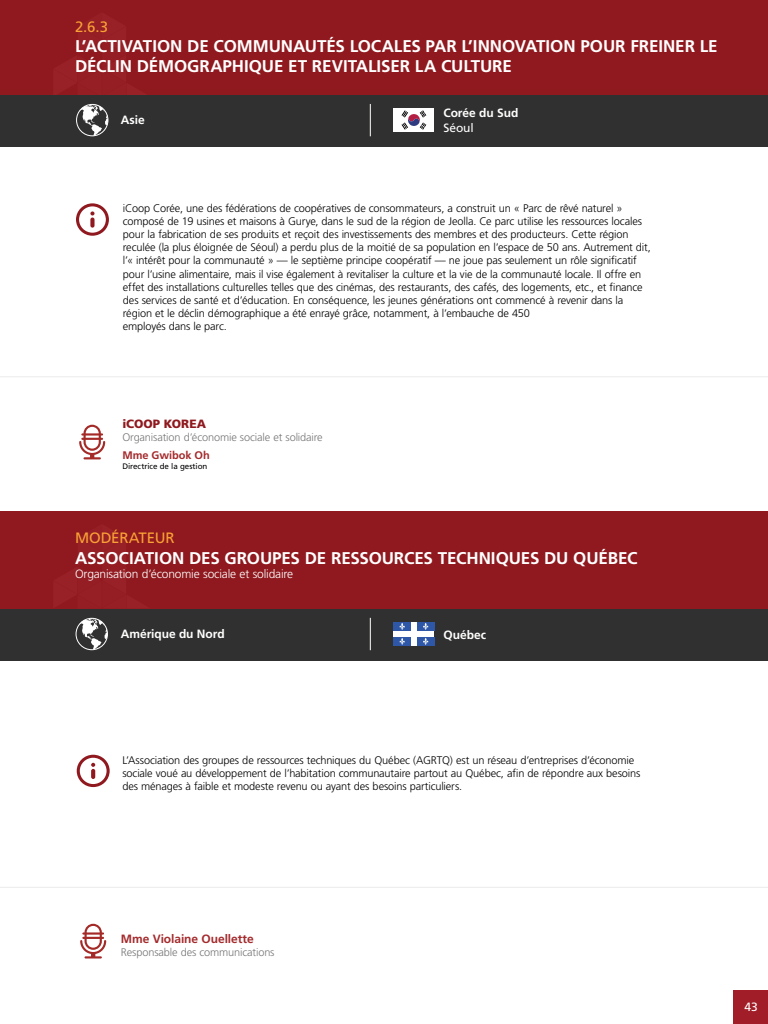
<style>
.page{position:relative;width:768px;height:1024px;background:#fff}
.page>*{position:absolute;margin:0;border:0;box-sizing:border-box;transform-origin:0 0}
.t1{font:700 17px/20.4px "Frutiger LT Std";letter-spacing:-.005em;color:#fff}
.t2{font:15px "Frutiger LT Std";letter-spacing:-.005em;color:#f9a135}
.t3{font:300 12px "Frutiger LT Std";letter-spacing:-.015em;color:#fff}
.t4{font:700 12px "Frutiger LT Std";letter-spacing:-.005em;color:#fffffe}
.t5{font:700 12px "Frutiger LT Std";letter-spacing:-.01em;color:#a42a2c}
.t6{font:900 12px "Frutiger LT Std";letter-spacing:-.005em;color:#8f191e}
.t7{font:12px "Frutiger LT Std";letter-spacing:-.01em;color:#fff}
.t8{font:300 11px/13.2px "Frutiger LT Std";letter-spacing:-.015em;color:#000}
.t9{font:300 11px "Frutiger LT Std";letter-spacing:-.015em;color:#777}
.t10{font:700 11px "Frutiger LT Std";color:#a42a2c}
.t11{font:8px "Frutiger LT Std";letter-spacing:-.01em;color:#000}
</style>
<div class="page">
<div style="left:0;top:0;width:768px;height:95px;background:#8f191e"></div>
<div style="left:0;top:512px;width:768px;height:97px;background:#8f191e"></div>
<div style="left:0;top:95px;width:768px;height:51px;background:#313030"></div>
<div style="left:0;top:609px;width:768px;height:51px;background:#313030"></div>
<svg style="left:80px;top:104px;width:28px;height:32px"></svg>
<div style="left:76px;top:104px;width:32px;height:32px;border:1px solid #fff;border-radius:50%"></div>
<svg style="left:79px;top:618px;width:28px;height:32px"></svg>
<div style="left:76px;top:618px;width:32px;height:32px;border:1px solid #fff;border-radius:50%"></div>
<hr style="left:370px;top:104px;width:1px;height:32px;background:#fffffe">
<hr style="left:370px;top:618px;width:1px;height:32px;background:#fffffe">
<div style="left:393px;top:108px;width:41px;height:24px;background:#fff"></div>
<svg style="left:402px;top:110px;width:24px;height:20px"></svg>
<div style="left:393px;top:622px;width:41px;height:24px;background:#fff"></div>
<div style="left:417px;top:637px;width:17px;height:9px;background:#2e57a7"></div>
<div style="left:417px;top:622px;width:17px;height:9px;background:#2e57a7"></div>
<div style="left:393px;top:637px;width:18px;height:9px;background:#2e57a7"></div>
<svg style="left:423px;top:638px;width:6px;height:7px"></svg>
<svg style="left:423px;top:623px;width:6px;height:7px"></svg>
<svg style="left:399px;top:638px;width:6px;height:7px"></svg>
<div style="left:393px;top:622px;width:18px;height:9px;background:#2e57a7"></div>
<svg style="left:399px;top:623px;width:6px;height:7px"></svg>
<svg style="left:76px;top:203px;width:33px;height:33px"></svg>
<hr style="left:0;top:377px;width:768px;height:1px;background:#ebebeb">
<img style="left:79px;top:425px;width:26px;height:34px">
<img style="left:80px;top:924px;width:26px;height:35px">
<svg style="left:77px;top:755px;width:33px;height:32px"></svg>
<hr style="left:0;top:887px;width:768px;height:1px;background:#ebebeb">
<div style="left:734px;top:990px;width:34px;height:34px;background:#a11d27"></div>
<h2 class="t2" style="left:75px;top:17px;width:35px">2.6.3</h2>
<h1 class="t1" style="left:75px;top:36px;width:644px">L’ACTIVATION DE COMMUNAUTÉS LOCALES PAR L’INNOVATION POUR FREINER LE<br>DÉCLIN DÉMOGRAPH IQUE ET REVITALISER LA CULTURE</h1>
<p class="t4" style="left:121px;top:113px;width:25px">ASIE</p>
<p class="t4" style="left:443px;top:106px;width:76px">CORÉE DU SUD</p>
<p class="t7" style="left:443px;top:120px;width:32px">Séoul</p>
<p class="t8" style="left:123px;top:201px;width:529px">iCoop Corée, une des fédérations de coopératives de consommateurs, a construit un « Parc de rêvé naturel » composé de 19 usines et maisons à Gurye, dans le sud de la région de Jeolla. Ce parc utilise les ressources locales pour la fabrication de ses produits et reçoit des investissements des membres et des producteurs. Cette région reculée (la plus éloignée de Séoul) a perdu plus de la moitié de sa population en l’espace de 50 ans. Autrement dit, l’« intérêt pour la communauté » — le septième principe coopératif — ne joue pas seulement un rôle significatif pour l’usine alimentaire, mais il vise également à revitaliser la culture et la vie de la communauté locale. Il offre en effet des installations culturelles telles que des cinémas, des restaurants, des cafés, des logements, etc., et finance des services de santé et d’éducation. En conséquence, les jeunes générations ont commencé à revenir dans la région et le déclin démographique a été enrayé grâce, notamment, à l’embauche de 450<br>employés dans le parc.</p>
<p class="t6" style="left:122px;top:416px;width:85px">iCOOP KOREA</p>
<p class="t9" style="left:122px;top:431px;width:202px">Organisation d’économie sociale et solidaire</p>
<p class="t10" style="left:122px;top:449px;width:89px">M ME GWIBOK OH</p>
<p class="t11" style="left:122px;top:461px;width:87px">Directrice de la gestion</p>
<h2 class="t2" style="left:75px;top:529px;width:101px">MODÉRATEUR</h2>
<h1 class="t1" style="left:75px;top:548px;width:564px">ASSOCIATION DES GROUPES DE RESSOURCES TECH NIQUES DU QUÉBEC</h1>
<p class="t3" style="left:75px;top:567px;width:220px">Organisation d’économie sociale et solidaire</p>
<p class="t4" style="left:121px;top:627px;width:106px">AMÉRIQUE DU NORD</p>
<p class="t4" style="left:443px;top:628px;width:44px">QUÉBEC</p>
<p class="t8" style="left:122px;top:754px;width:520px">L’Association des groupes de ressources techniques du Québec (AGRTQ) est un réseau d’entreprises d’économie sociale voué au développement de l’habitation communautaire partout au Québec, afin de répondre aux besoins des ménages à faible et modeste revenu ou ayant des besoins particuliers.</p>
<p class="t5" style="left:121px;top:931px;width:134px">M ME VIOLAINE OUELLETTE</p>
<p class="t9" style="left:121px;top:946px;width:155px">Responsable des communications</p>
<p class="t7" style="left:745px;top:1000px;width:15px">43</p>
</div>
